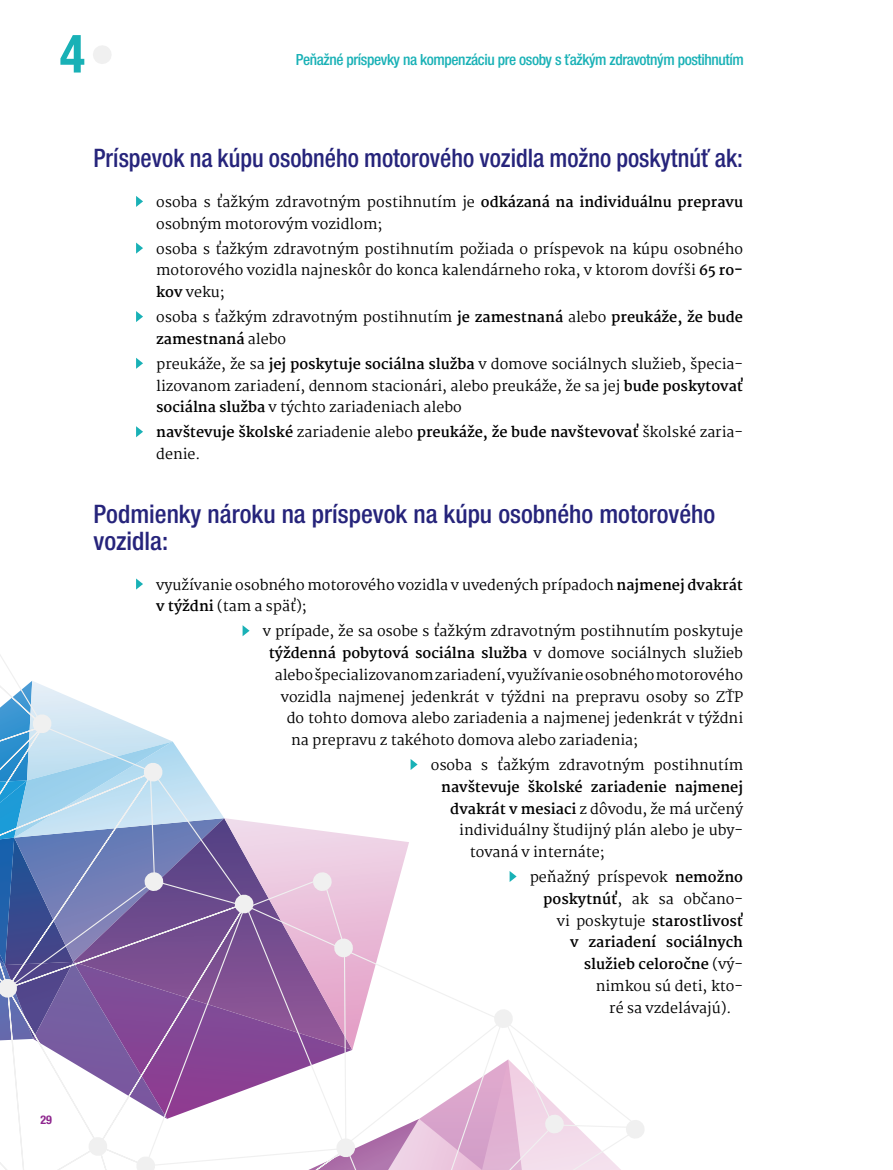
<style>
.page{position:relative;width:893px;height:1170px;background:#fff}
.page>*{position:absolute;margin:0;border:0;box-sizing:border-box;transform-origin:0 0}
.t1{font:700 condensed 52.8px "Helvetica Neue LT Pro";color:#19b1b6}
.t2{font:500 condensed 25.5px/27px "Helvetica Neue LT Pro";color:#26247b}
.t3{font:500 condensed 25.5px "Helvetica Neue LT Pro";color:#26247b;scale:.95 1}
.t4{font:500 condensed 15.45px "Helvetica Neue LT Pro";letter-spacing:-.025em;color:#19b1b6}
.t5{font:14.25px/21.8px "Martel";color:#000}
.t6{font:700 14.25px/21.8px "Martel";color:#000}
.t7{font:700 condensed 12px "Helvetica Neue LT Pro";color:#8f278f}
.s1{font-weight:700}
.s2{font-weight:400}
</style>
<div class="page">
<svg style="left:136px;top:196px;width:7px;height:11px"></svg>
<svg style="left:136px;top:242px;width:7px;height:12px"></svg>
<svg style="left:136px;top:311px;width:7px;height:11px"></svg>
<svg style="left:136px;top:358px;width:7px;height:11px"></svg>
<svg style="left:136px;top:426px;width:7px;height:11px"></svg>
<svg style="left:93px;top:45px;width:18px;height:19px"></svg>
<svg style="left:0;top:680px;width:644px;height:489px"></svg>
<h1 class="t1" style="left:60px;top:22px;width:27px">4</h1>
<p class="t4" style="left:296px;top:50px;width:450px">Peňažné príspevky na kompenzáciu pre osoby s ťažkým zdravotným postihnutím</p>
<h2 class="t3" style="left:94px;top:143px;width:685px">Príspevok na kúpu osobného motorového vozidla možno poskytnúť ak:</h2>
<p class="t5" style="left:156px;top:191px;width:588px">osoba s ťažkým zdravotným postihnutím je <span class="s1">odkázaná na individuálnu prepravu </span>osobným motorovým vozidlom;</p>
<p class="t5" style="left:156px;top:238px;width:588px;text-align:justify">osoba s ťažkým zdravotným postihnutím požiada o príspevok na kúpu osobného motorového vozidla najneskôr do konca kalendárneho roka, v ktorom dovŕši <span class="s1">65 ro&shy;kov</span> veku;</p>
<p class="t5" style="left:156px;top:306px;width:588px">osoba s ťažkým zdravotným postihnutím <span class="s1">je zamestnaná</span> alebo <span class="s1">preukáže, že bude zamestnaná</span> alebo</p>
<p class="t5" style="left:156px;top:353px;width:588px;text-align:justify">preukáže, že sa <span class="s1">jej poskytuje sociálna služba</span> v domove sociálnych služieb, špecia&shy;lizovanom zariadení, dennom stacionári, alebo preukáže, že sa jej <span class="s1">bude poskytovať sociálna služba</span> v týchto zariadeniach alebo</p>
<p class="t6" style="left:156px;top:421px;width:588px">navštevuje školské <span class="s2">zariadenie alebo</span> preukáže, že bude navštevovať <span class="s2">školské zaria&shy;denie.</span></p>
<h2 class="t2" style="left:94px;top:500px;width:623px">Podmienky nároku na príspevok na kúpu osobného motorového vozidla:</h2>
<p class="t5" style="left:156px;top:573px;width:588px">využívanie osobného motorového vozidla v uvedených prípadoch <span class="s1">najmenej dvakrát v týždni</span> (tam a späť);</p>
<p class="t5" style="left:263px;top:620px;width:482px">v prípade, že sa osobe s ťažkým zdravotným postihnutím poskytuje</p>
<p class="t6" style="left:269px;top:642px;width:476px">týždenná pobytová sociálna služba <span class="s2">v domove sociálnych služieb</span></p>
<p class="t5" style="left:275px;top:664px;width:470px">alebo špecializovanom zariadení, využívanie osobného motorového</p>
<p class="t5" style="left:281px;top:685px;width:464px">vozidla najmenej jedenkrát v týždni na prepravu osoby so ZŤP</p>
<p class="t5" style="left:287px;top:707px;width:458px">do tohto domova alebo zariadenia a najmenej jedenkrát v týždni</p>
<p class="t5" style="left:291px;top:729px;width:348px">na prepravu z takéhoto domova alebo zariadenia;</p>
<p class="t5" style="left:431px;top:754px;width:314px">osoba s ťažkým zdravotným postihnutím</p>
<p class="t6" style="left:441px;top:776px;width:303px">navštevuje školské zariadenie najmenej</p>
<p class="t5" style="left:450px;top:797px;width:294px"><span class="s1">dvakrát v mesiaci</span> z dôvodu, že má určený</p>
<p class="t5" style="left:459px;top:819px;width:285px">individuálny študijný plán alebo je uby-</p>
<p class="t5" style="left:470px;top:841px;width:136px">tovaná v internáte;</p>
<p class="t5" style="left:530px;top:866px;width:215px">peňažný príspevok <span class="s1">nemožno</span></p>
<p class="t5" style="left:543px;top:887px;width:201px"><span class="s1">poskytnúť</span>, ak sa občano-</p>
<p class="t6" style="left:557px;top:909px;width:188px"><span class="s2">vi poskytuje</span> starostlivosť</p>
<p class="t6" style="left:570px;top:931px;width:174px">v zariadení sociálnych</p>
<p class="t6" style="left:584px;top:953px;width:161px">služieb celoročne <span class="s2">(vý-</span></p>
<p class="t5" style="left:596px;top:974px;width:149px">nimkou sú deti, kto-</p>
<p class="t5" style="left:609px;top:996px;width:124px">ré sa vzdelávajú).</p>
<p class="t7" style="left:40px;top:1111px;width:13px">29</p>
</div>
